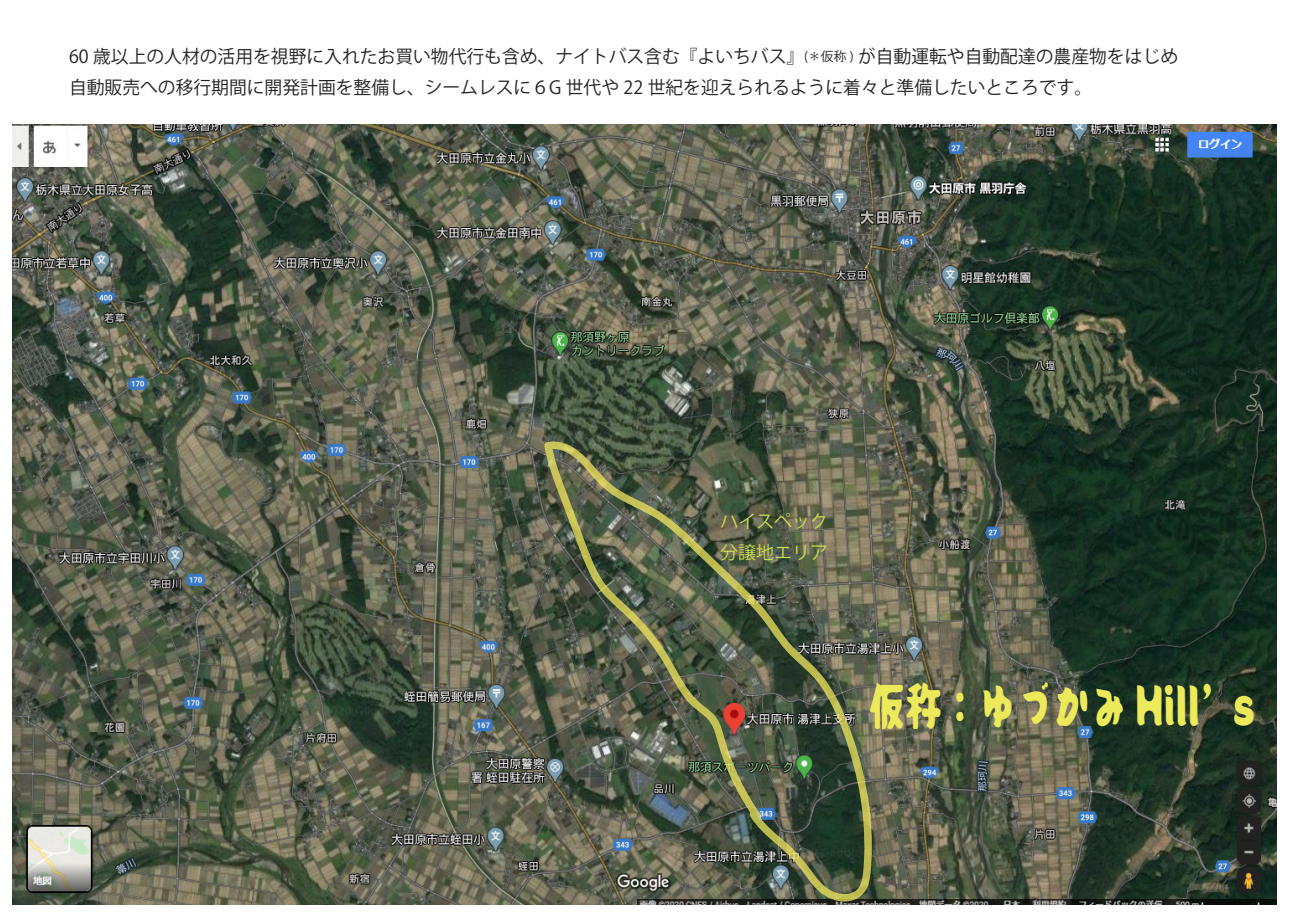
<style>
.page{position:relative;width:1289px;height:919px;background:#fff}
.page>*{position:absolute;margin:0;border:0;box-sizing:border-box;transform-origin:0 0}
.t1{font:50.25px "Potta One";color:#ecea5b;scale:.73 1}
.t2{font:18px/31.5px "Koz Go Pr 6 N";color:#231f20}
.t3{font:18px/31.5px "Koz Go Pr 6 N";color:#cedd4f}
.s1{font-size:12.75px}
</style>
<div class="page">
<img style="left:13px;top:125px;width:1263px;height:779px">
<svg style="left:544px;top:441px;width:327px;height:460px;background:#5b624c"></svg>
<p class="t2" style="left:69px;top:41px;width:1110px">60 歳以上の人材の活用を視野に入れたお買い物代行も含め、ナイトバス含む『よいちバス』<span class="s1">(＊仮称 )</span> が自動運転や自動配達の農産物をはじめ自動販売への移行期間に開発計画を整備し、シームレスに６G 世代や 22 世紀を迎えられるように着々と準備したいところです。</p>
<p class="t3" style="left:720px;top:506px;width:110px">ハイスペック分譲地エリア</p>
<h1 class="t1" style="left:868px;top:666px;width:531px">仮称：ゆづかみ Hill’ s</h1>
</div>
